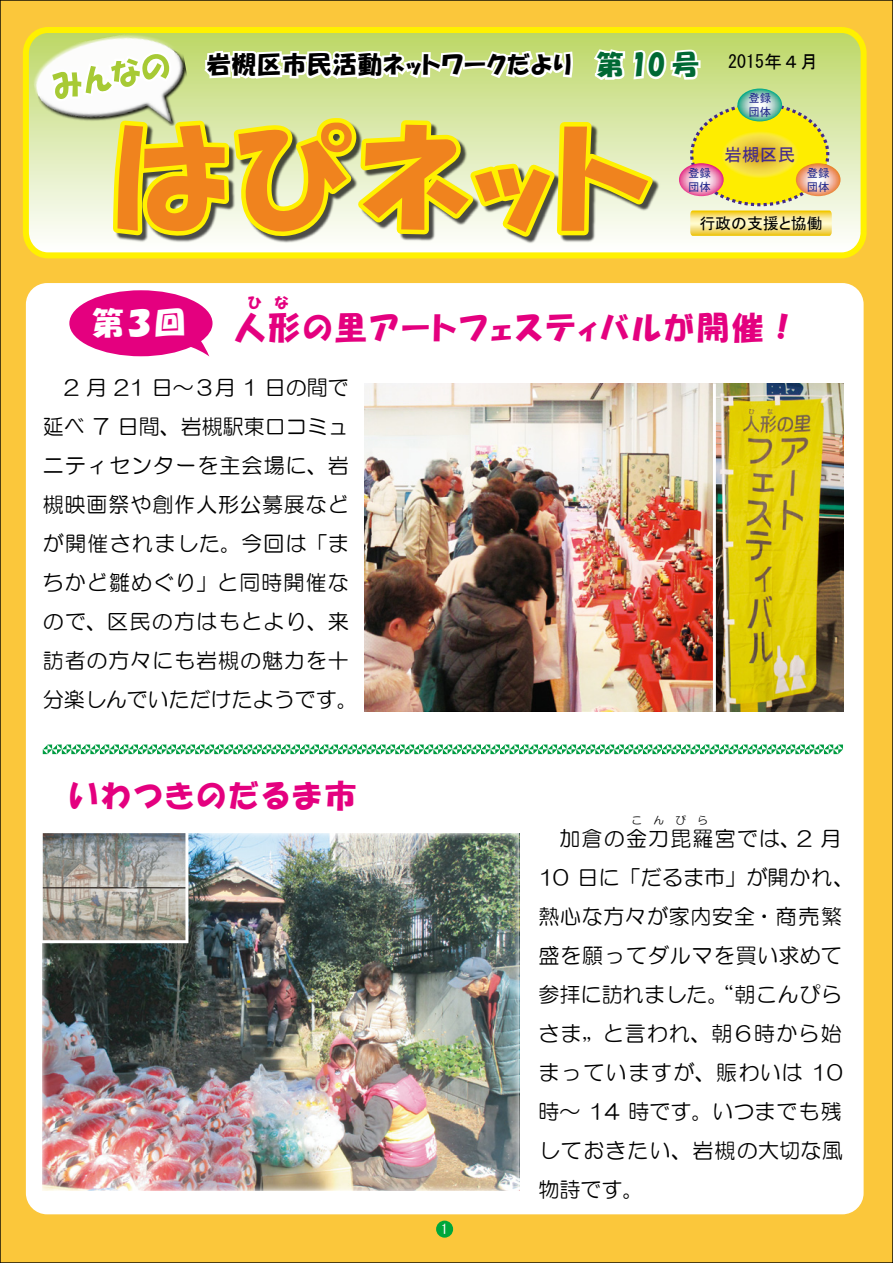
<style>
.page{position:relative;width:893px;height:1263px;background:#fff}
.page>*{position:absolute;margin:0;border:0;box-sizing:border-box;transform-origin:0 0}
.t1{font:31.5px "HGP Soei Kakupoptai";letter-spacing:.1em;color:#e4007f}
.t2{font:31.5px "HGP Soei Kakupoptai";color:#fff}
.t3{font:27px "HGP Soei Kakupoptai";color:#006934}
.t4{font:24px "HGP Soei Kakupoptai";letter-spacing:.05em;color:#000}
.t5{font:21px/39px "HG Maru Gothic MPRO";letter-spacing:.045em;color:#000;text-align:center}
.t6{font:21px "HG Maru Gothic MPRO";letter-spacing:.005em;color:#000}
.t7{font:18px "MS Gothic";color:#000}
.t8{font:17.7px "MS P Gothic";color:#42298b}
.t9{font:15.9px "MS P Gothic";color:#000}
.t10{font:15px "HGP Soei Kakupoptai";color:#e4007f}
.t11{font:13.5px "MS Gothic";color:#fff}
.t12{font:11.4px/13.6px "MS P Gothic";color:#252c8d}
.t13{font:10.5px "HG Maru Gothic MPRO";color:#000}
</style>
<div class="page">
<img style="left:1px;top:0;width:892px;height:1263px">
<svg style="left:0;top:0;width:1px;height:1263px"></svg>
<p class="t3" style="left:596px;top:51px;width:104px">第10 号</p>
<p class="t4" style="left:207px;top:52px;width:391px">岩槻区市民活動ネットワークだより　</p>
<p class="t7" style="left:728px;top:53px;width:91px">2015年４月</p>
<p class="t12" style="left:688px;top:166px;width:24px">登録団体</p>
<p class="t12" style="left:748px;top:91px;width:24px">登録団体</p>
<p class="t8" style="left:724px;top:146px;width:72px">岩槻区民</p>
<p class="t12" style="left:807px;top:166px;width:24px">登録団体</p>
<p class="t2" style="left:92px;top:307px;width:95px">第３回</p>
<p class="t10" style="left:248px;top:295px;width:42px">ひ　な</p>
<p class="t9" style="left:699px;top:215px;width:125px">行政の支援と協働</p>
<p class="t1" style="left:234px;top:311px;width:565px">人形の里アートフェスティバルが開催!</p>
<p class="t5" style="left:43px;top:368px;width:316px">2 月 21 日～３月 1 日の間で<br>延べ 7 日間、岩槻駅東口コミュニティセンターを主会場に、岩槻映画祭や創作人形公募展などが開催されました。今回は「まちかど雛めぐり」と同時開催なので、区民の方はもとより、来訪者の方々にも岩槻の魅力を十分楽しんでいただけたようです。</p>
<p class="t1" style="left:69px;top:779px;width:288px">いわつきのだるま市</p>
<p class="t11" style="left:441px;top:1222px;width:8px">1</p>
<p class="t13" style="left:631px;top:815px;width:12px">こ</p>
<p class="t13" style="left:653px;top:815px;width:12px">ん</p>
<p class="t13" style="left:676px;top:815px;width:12px">ぴ</p>
<p class="t13" style="left:698px;top:815px;width:12px">ら</p>
<p class="t5" style="left:559px;top:818px;width:243px">加倉の金刀毘羅宮では、</p>
<p class="t6" style="left:538px;top:866px;width:317px">10 日に「だるま市」が開かれ、</p>
<p class="t5" style="left:538px;top:896px;width:305px">熱心な方々が家内安全・商売繁</p>
<p class="t5" style="left:538px;top:935px;width:305px">盛を願ってダルマを買い求めて</p>
<p class="t6" style="left:538px;top:983px;width:305px">参拝に訪れました。“朝こんぴら</p>
<p class="t5" style="left:603px;top:1013px;width:241px">と言われ、朝６時から始</p>
<p class="t5" style="left:797px;top:818px;width:46px">2 月</p>
<p class="t5" style="left:538px;top:1013px;width:306px;text-align:left">さま<br>まっていますが、賑わいは 10時～ 14 時です。いつまでも残しておきたい、岩槻の大切な風物詩です。</p>
<p class="t5" style="left:582px;top:1027px;width:22px">”</p>
</div>
